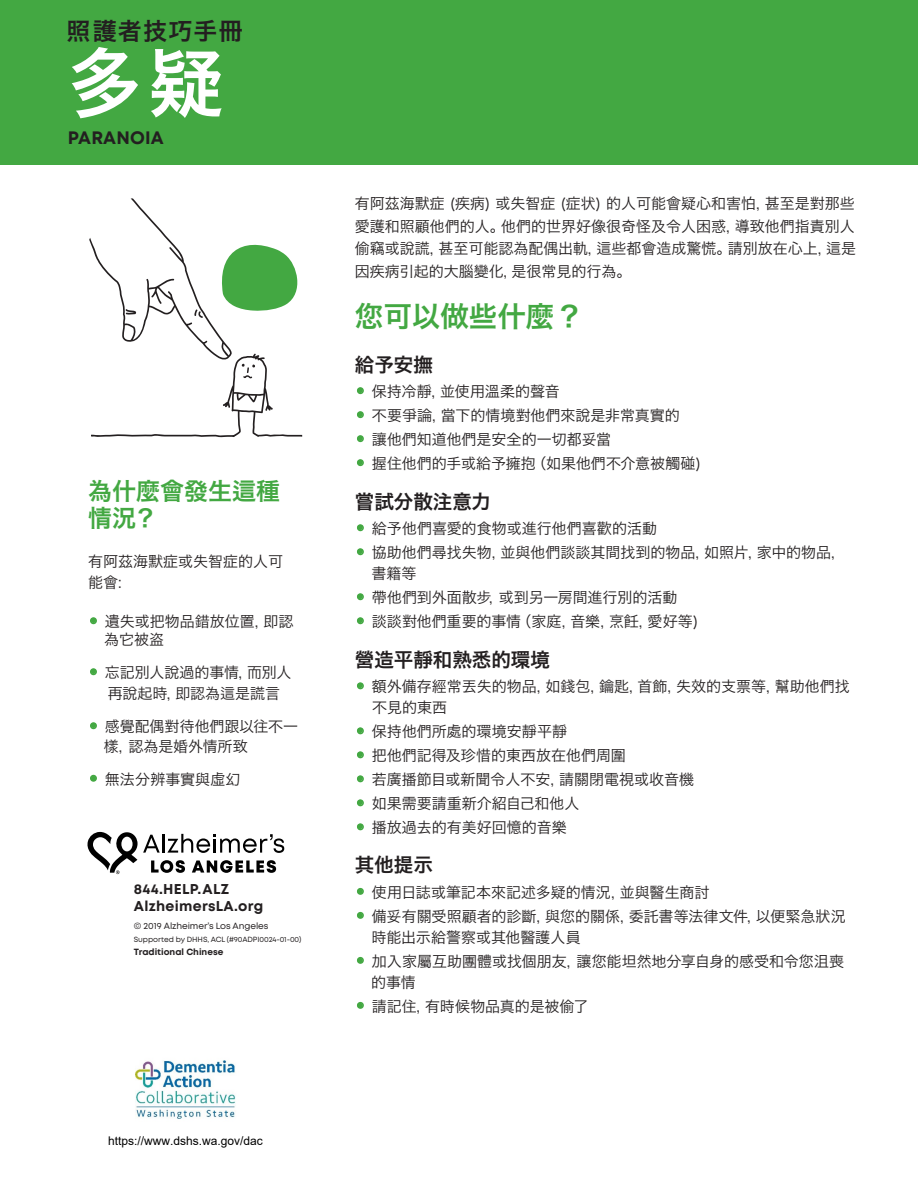
<style>
.page{position:relative;width:918px;height:1188px;background:#fff}
.page>*{position:absolute;margin:0;border:0;box-sizing:border-box;transform-origin:0 0}
.t1{font:75px "Hira Kaku Pro N W6";color:#fff}
.t2{font:28.5px "Hira Kaku Pro N W6";color:#43a842}
.t3{font:24px/27px "Hira Kaku Pro N W6";color:#43a842}
.t4{font:24px "Hira Kaku Pro N W6";letter-spacing:.05em;color:#231f20}
.t5{font:19.5px "Hira Kaku Pro N W6";color:#231f20}
.t6{font:700 18px "Mont";letter-spacing:.01em;color:#231f20}
.t7{font:15px/21px "Hira Kaku Pro N W3";color:#231f20}
.t8{font:700 14.25px/16.5px "Mont";letter-spacing:.02em;color:#231f20}
.t9{font:12px "Arial";color:#000}
.t10{font:9px "Mont";letter-spacing:-.01em;color:#231f20}
.t11{font:700 9px "Mont";color:#231f20}
.t12{font:7.5px "Mont";letter-spacing:-.01em;color:#231f20}
.s1{font-family:"Century Gothic";font-size:18px;color:#43a842}
</style>
<div class="page">
<div style="left:0;top:0;width:918px;height:164px;background:#43a842"></div>
<svg style="left:89px;top:198px;width:213px;height:240px"></svg>
<svg style="left:87px;top:832px;width:197px;height:42px"></svg>
<img style="left:135px;top:1060px;width:101px;height:59px">
<p class="t4" style="left:66px;top:9px;width:178px">照護者技巧手冊</p>
<p class="t1" style="left:67px;top:15px;width:158px">多疑</p>
<p class="t6" style="left:68px;top:126px;width:97px">PARANOIA</p>
<p class="t3" style="left:88px;top:477px;width:194px">為什麼會發生這種情況？</p>
<p class="t7" style="left:88px;top:550px;width:197px">有阿茲海默症或失智症的人可能會:</p>
<p class="t7" style="left:104px;top:612px;width:191px;line-height:18px;text-indent:-16px"><span class="s1">•</span> 遺失或把物品錯放位置, 即認為它被盗</p>
<p class="t7" style="left:88px;top:661px;width:205px;text-align:center"><span class="s1">•</span> 忘記別人說過的事情, 而別人再說起時, 即認為這是謊言</p>
<p class="t7" style="left:104px;top:716px;width:196px;line-height:19.5px;text-indent:-16px"><span class="s1">•</span> 感覺配偶對待他們跟以往不一樣，認為是婚外情所致</p>
<p class="t7" style="left:88px;top:768px;width:154px"><span class="s1">•</span> 無法分辨事實與虛幻</p>
<h5 class="t8" style="left:134px;top:881px;width:131px">844.HELP.ALZ<br>AlzheimersLA.org</h5>
<p class="t10" style="left:134px;top:921px;width:136px">© 2019 Alzheimer’s Los Angeles</p>
<p class="t12" style="left:134px;top:935px;width:169px">Supported by DHHS, ACL (#90ADPI0024-01-00)</p>
<p class="t11" style="left:134px;top:946px;width:91px">Traditional Chinese</p>
<p class="t9" style="left:108px;top:1132px;width:156px">https://www.dshs.wa.gov/dac</p>
<p class="t7" style="left:355px;top:191px;width:503px;line-height:22.5px;text-align:justify">有阿茲海默症 (疾病) 或失智症 (症状) 的人可能會疑心和害怕, 甚至是對那些愛護和照顧他們的人。他們的世界好像很奇怪及令人困惑, 導致他們指責別人偷竊或說謊, 甚至可能認為配偶出軌, 這些都會造成驚慌。請別放在心上, 這是因疾病引起的大腦變化，是很常見的行為。</p>
<p class="t2" style="left:355px;top:290px;width:230px">您可以做些什麼？</p>
<h3 class="t5" style="left:355px;top:347px;width:80px">給予安撫</h3>
<p class="t7" style="left:355px;top:380px;width:206px"><span class="s1">•</span> 保持冷靜, 並使用溫柔的聲音</p>
<p class="t7" style="left:355px;top:404px;width:326px"><span class="s1">•</span> 不要爭論, 當下的情境對他們來說是非常真實的</p>
<p class="t7" style="left:355px;top:428px;width:258px"><span class="s1">•</span> 讓他們知道他們是安全的一切都妥當</p>
<p class="t7" style="left:355px;top:452px;width:348px"><span class="s1">•</span> 握住他們的手或給予擁抱（如果他們不介意被觸碰)</p>
<h3 class="t5" style="left:355px;top:484px;width:138px">嘗試分散注意力</h3>
<p class="t7" style="left:355px;top:517px;width:304px"><span class="s1">•</span> 給予他們喜愛的食物或進行他們喜歡的活動</p>
<p class="t7" style="left:355px;top:541px;width:481px"><span class="s1">•</span> 協助他們尋找失物, 並與他們談談其間找到的物品, 如照片, 家中的物品,</p>
<p class="t7" style="left:371px;top:562px;width:46px">書籍等</p>
<p class="t7" style="left:355px;top:586px;width:324px"><span class="s1">•</span> 帶他們到外面散步，或到另一房間進行別的活動</p>
<p class="t7" style="left:355px;top:610px;width:345px"><span class="s1">•</span> 談談對他們重要的事情（家庭, 音樂, 烹飪, 愛好等)</p>
<p class="t5" style="left:355px;top:642px;width:196px">營造平靜和熟悉的環境</p>
<p class="t7" style="left:372px;top:675px;width:479px;text-indent:-17px"><span class="s1">•</span> 額外備存經常丟失的物品, 如錢包, 鑰匙, 首飾, 失效的支票等, 幫助他們找不見的東西</p>
<p class="t7" style="left:355px;top:720px;width:214px"><span class="s1">•</span> 保持他們所處的環境安靜平靜</p>
<p class="t7" style="left:355px;top:744px;width:273px"><span class="s1">•</span> 把他們記得及珍惜的東西放在他們周圍</p>
<p class="t7" style="left:355px;top:768px;width:341px"><span class="s1">•</span> 若廣播節目或新聞令人不安, 請關閉電視或收音機</p>
<p class="t7" style="left:355px;top:792px;width:226px"><span class="s1">•</span> 如果需要請重新介紹自己和他人</p>
<p class="t7" style="left:355px;top:816px;width:213px"><span class="s1">•</span> 播放過去的有美好回憶的音樂</p>
<p class="t5" style="left:355px;top:847px;width:79px">其他提示</p>
<p class="t7" style="left:355px;top:881px;width:356px"><span class="s1">•</span> 使用日誌或筆記本來記述多疑的情況, 並與醫生商討</p>
<p class="t7" style="left:371px;top:905px;width:476px;text-indent:-16px"><span class="s1">•</span> 備妥有關受照顧者的診斷, 與您的關係, 委託書等法律文件, 以便緊急狀況時能出示給警察或其他醫護人員</p>
<p class="t7" style="left:355px;top:950px;width:491px"><span class="s1">•</span> 加入家屬互助團體或找個朋友，讓您能坦然地分享自身的感受和令您沮喪</p>
<p class="t7" style="left:371px;top:971px;width:46px">的事情</p>
<p class="t7" style="left:355px;top:995px;width:235px"><span class="s1">•</span> 請記住，有時候物品真的是被偷了</p>
</div>
